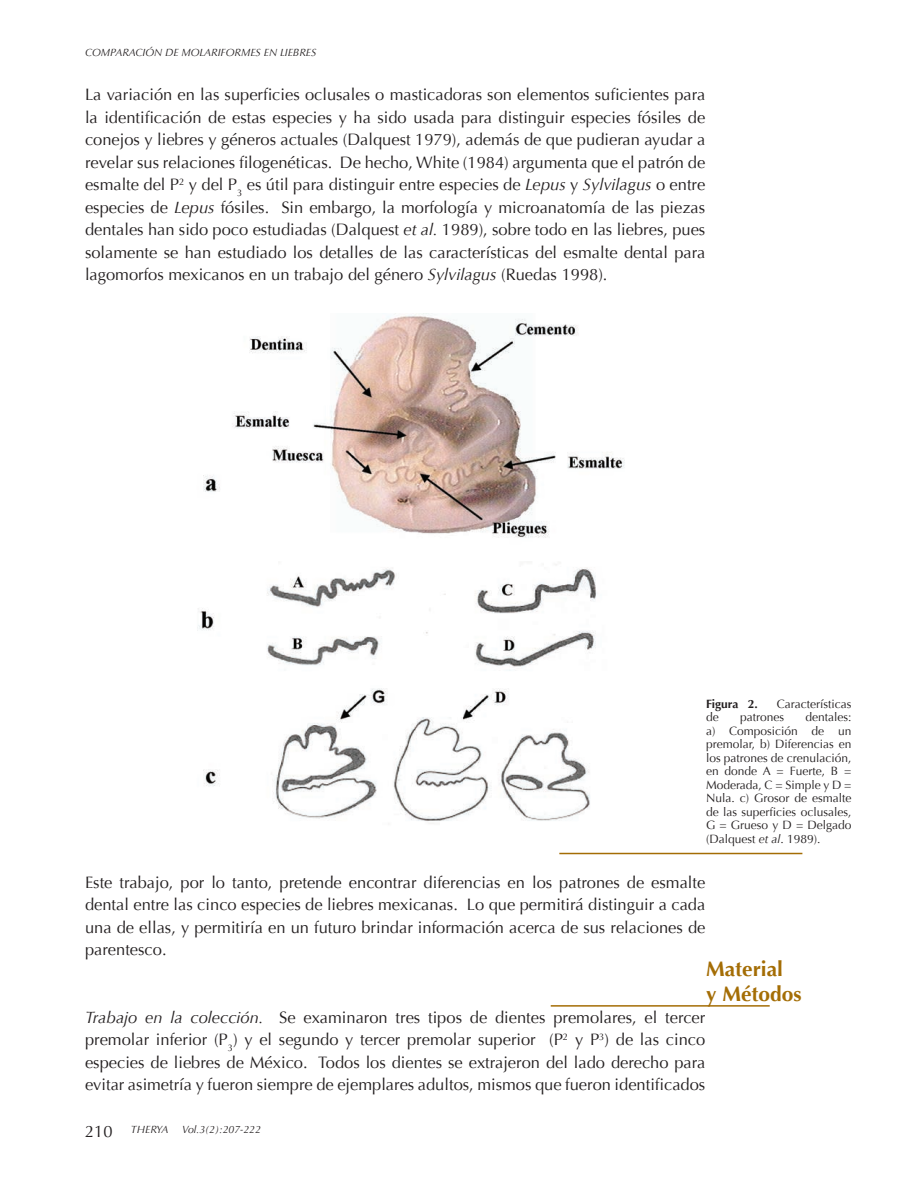
<style>
.page{position:relative;width:918px;height:1188px;background:#fff}
.page>*{position:absolute;margin:0;border:0;box-sizing:border-box;transform-origin:0 0}
.t1{font:700 21px/25.2px "Optima";color:#a46d05}
.t2{font:16.5px/22.5px "Optima";color:#231f20;text-align:justify}
.t3{font:12px/13.5px "Optima";color:#231f20;text-align:justify}
.t4{font:700 12px "Optima";color:#231f20}
.t5{font:italic 10.5px "Optima";color:#231f20}
.s1{font-style:italic}
.s2{font-style:normal;font-size:16.5px}
</style>
<div class="page">
<hr style="left:551px;top:1005px;width:219px;height:2px;background:#a46d05">
<img style="left:197px;top:313px;width:428px;height:511px">
<hr style="left:559px;top:853px;width:243px;height:1px;background:#a46d05">
<p class="t5" style="left:85px;top:46px;width:233px">COMPARACIÓN DE MOLARIFORMES EN LIEBRES</p>
<p class="t2" style="left:85px;top:84px;width:622px">La variación en las superficies oclusales o masticadoras son elementos suficientes para la identificación de estas especies y ha sido usada para distinguir especies fósiles de conejos y liebres y géneros actuales (Dalquest 1979), además de que pudieran ayudar a revelar sus relaciones filogenéticas. De hecho, White (1984) argumenta que el patrón de esmalte del P<sup>2</sup> y del P<sub>3</sub> es útil para distinguir entre especies de <span class="s1">Lepus</span> y <span class="s1">Sylvilagus</span> o entre especies de <span class="s1">Lepus</span> fósiles. Sin embargo, la morfología y microanatomía de las piezas dentales han sido poco estudiadas (Dalquest <span class="s1">et al.</span> 1989), sobre todo en las liebres, pues solamente se han estudiado los detalles de las características del esmalte dental para lagomorfos mexicanos en un trabajo del género <span class="s1">Sylvilagus</span> (Ruedas 1998).</p>
<p class="t4" style="left:706px;top:697px;width:53px">Figura 2.</p>
<p class="t3" style="left:777px;top:697px;width:76px">Características</p>
<p class="t3" style="left:706px;top:711px;width:14px">de</p>
<p class="t3" style="left:740px;top:711px;width:46px">patrones</p>
<p class="t3" style="left:706px;top:711px;width:147px;text-indent:99px">dentales: a) Composición de un premolar, b) Diferencias en los patrones de crenulación, en donde A = Fuerte, B = Moderada, C = Simple y D = Nula. c) Grosor de esmalte de las superficies oclusales, G = Grueso y D = Delgado (Dalquest <span class="s1">et al</span>. 1989).</p>
<p class="t2" style="left:85px;top:871px;width:622px">Este trabajo, por lo tanto, pretende encontrar diferencias en los patrones de esmalte dental entre las cinco especies de liebres mexicanas. Lo que permitirá distinguir a cada una de ellas, y permitiría en un futuro brindar información acerca de sus relaciones de parentesco.</p>
<p class="t1" style="left:706px;top:957px;width:97px">Material<br>y Métodos</p>
<p class="t2" style="left:85px;top:1006px;width:622px"><span class="s1">Trabajo en la colección.</span> Se examinaron tres tipos de dientes premolares, el tercer premolar inferior (P<sub>3</sub>) y el segundo y tercer premolar superior (P<sup>2</sup> y P<sup>3</sup>) de las cinco especies de liebres de México. Todos los dientes se extrajeron del lado derecho para evitar asimetría y fueron siempre de ejemplares adultos, mismos que fueron identificados</p>
<p class="t5" style="left:85px;top:1123px;width:85px"><span class="s2">210</span> THERYA</p>
<p class="t5" style="left:182px;top:1123px;width:80px">Vol.3(2):207-222</p>
</div>
